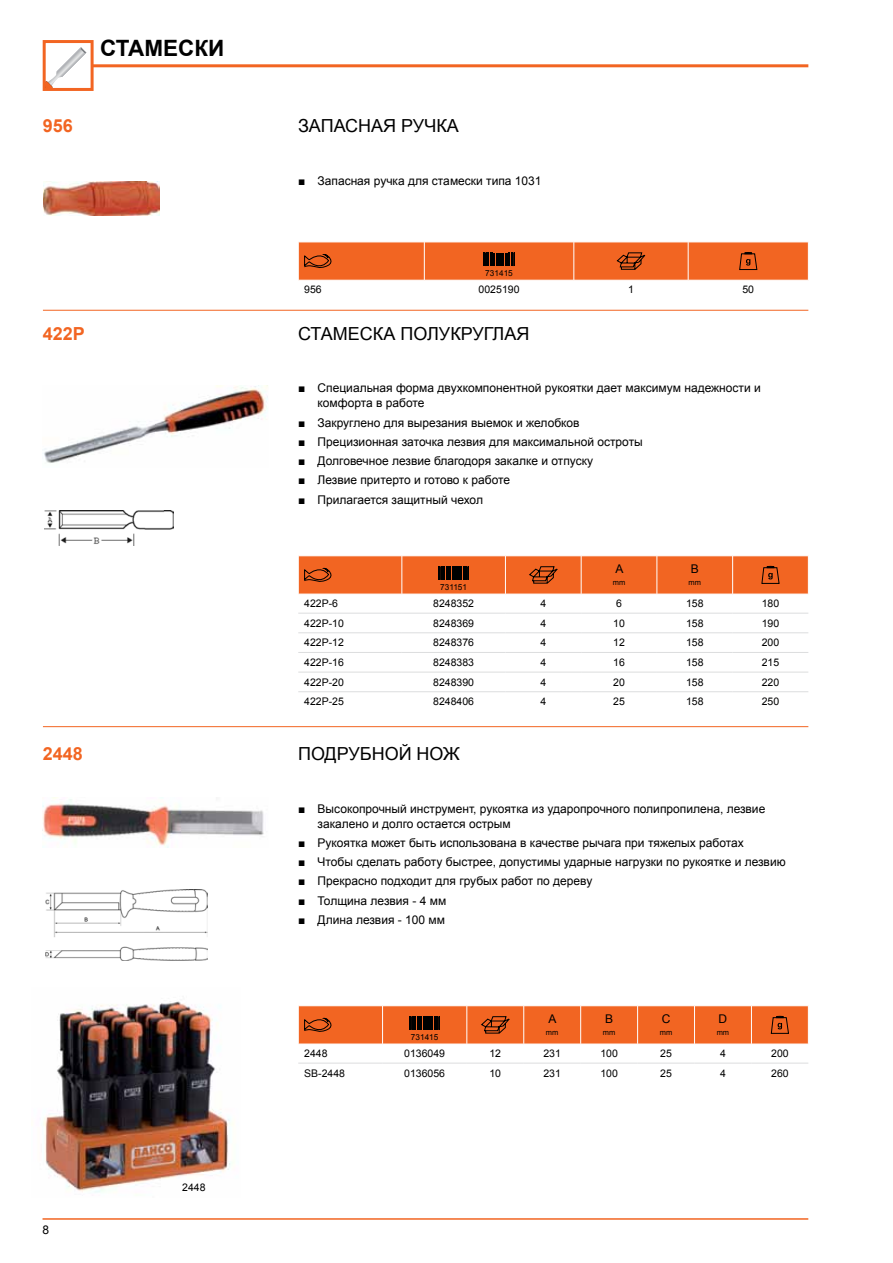
<style>
.page{position:relative;width:893px;height:1263px;background:#fff}
.page>*{position:absolute;margin:0;border:0;box-sizing:border-box;transform-origin:0 0}
.t1{font:700 22.5px "Arial";color:#000}
.t2{font:18px "Arial";color:#000}
.t3{font:700 18px "Arial";color:#f26522}
.t4{font:12px/15px "Arial";color:#000}
.t5{font:10.5px "Arial";color:#000}
.t6{font:8.25px "Arial";color:#000}
.t7{font:7.5px "Arial";color:#000}
</style>
<div class="page">
<hr style="left:92px;top:64px;width:716px;height:3px;background:#f26522">
<hr style="left:43px;top:1218px;width:765px;height:2px;background:#f26522">
<svg style="left:47px;top:47px;width:39px;height:40px"></svg>
<div style="left:43px;top:40px;width:51px;height:51px;border:3px solid #f26522"></div>
<svg style="left:298px;top:242px;width:510px;height:38px;background:#e86527"></svg>
<hr style="left:298px;top:613px;width:104px;height:1px;background:#dcddde">
<hr style="left:402px;top:613px;width:103px;height:1px;background:#dcddde">
<hr style="left:505px;top:613px;width:76px;height:1px;background:#dcddde">
<hr style="left:581px;top:613px;width:76px;height:1px;background:#dcddde">
<hr style="left:657px;top:613px;width:76px;height:1px;background:#dcddde">
<hr style="left:733px;top:613px;width:75px;height:1px;background:#dcddde">
<hr style="left:298px;top:632px;width:104px;height:1px;background:#dcddde">
<hr style="left:402px;top:632px;width:103px;height:1px;background:#dcddde">
<hr style="left:505px;top:632px;width:76px;height:1px;background:#dcddde">
<hr style="left:581px;top:632px;width:76px;height:1px;background:#dcddde">
<hr style="left:657px;top:632px;width:76px;height:1px;background:#dcddde">
<hr style="left:733px;top:632px;width:75px;height:1px;background:#dcddde">
<hr style="left:298px;top:652px;width:104px;height:1px;background:#dcddde">
<hr style="left:402px;top:652px;width:103px;height:1px;background:#dcddde">
<hr style="left:505px;top:652px;width:76px;height:1px;background:#dcddde">
<hr style="left:581px;top:652px;width:76px;height:1px;background:#dcddde">
<hr style="left:657px;top:652px;width:76px;height:1px;background:#dcddde">
<hr style="left:733px;top:652px;width:75px;height:1px;background:#dcddde">
<hr style="left:298px;top:672px;width:104px;height:1px;background:#dcddde">
<hr style="left:402px;top:672px;width:103px;height:1px;background:#dcddde">
<hr style="left:505px;top:672px;width:76px;height:1px;background:#dcddde">
<hr style="left:581px;top:672px;width:76px;height:1px;background:#dcddde">
<hr style="left:657px;top:672px;width:76px;height:1px;background:#dcddde">
<hr style="left:733px;top:672px;width:75px;height:1px;background:#dcddde">
<hr style="left:298px;top:691px;width:104px;height:1px;background:#dcddde">
<hr style="left:402px;top:691px;width:103px;height:1px;background:#dcddde">
<hr style="left:505px;top:691px;width:76px;height:1px;background:#dcddde">
<hr style="left:581px;top:691px;width:76px;height:1px;background:#dcddde">
<hr style="left:657px;top:691px;width:76px;height:1px;background:#dcddde">
<hr style="left:733px;top:691px;width:75px;height:1px;background:#dcddde">
<svg style="left:298px;top:556px;width:510px;height:38px;background:#e86527"></svg>
<hr style="left:298px;top:1063px;width:85px;height:1px;background:#dcddde">
<hr style="left:383px;top:1063px;width:84px;height:1px;background:#dcddde">
<hr style="left:467px;top:1063px;width:57px;height:1px;background:#dcddde">
<hr style="left:524px;top:1063px;width:57px;height:1px;background:#dcddde">
<hr style="left:581px;top:1063px;width:57px;height:1px;background:#dcddde">
<hr style="left:638px;top:1063px;width:56px;height:1px;background:#dcddde">
<hr style="left:694px;top:1063px;width:57px;height:1px;background:#dcddde">
<hr style="left:751px;top:1063px;width:57px;height:1px;background:#dcddde">
<svg style="left:298px;top:1006px;width:510px;height:38px;background:#e96628"></svg>
<img style="left:44px;top:182px;width:116px;height:34px">
<img style="left:44px;top:385px;width:224px;height:78px">
<img style="left:44px;top:510px;width:130px;height:35px">
<img style="left:43px;top:797px;width:221px;height:51px">
<img style="left:46px;top:889px;width:162px;height:71px">
<hr style="left:43px;top:310px;width:765px;height:1px;background:#f26522">
<hr style="left:43px;top:726px;width:765px;height:1px;background:#f26522">
<img style="left:43px;top:1001px;width:191px;height:192px">
<h2 class="t3" style="left:43px;top:114px;width:32px">956</h2>
<h1 class="t1" style="left:100px;top:34px;width:126px">СТАМЕСКИ</h1>
<h2 class="t3" style="left:43px;top:322px;width:44px">422P</h2>
<h2 class="t3" style="left:43px;top:742px;width:42px">2448</h2>
<p class="t4" style="left:43px;top:1223px;width:8px">8</p>
<p class="t5" style="left:182px;top:1180px;width:25px">2448</p>
<h2 class="t2" style="left:298px;top:114px;width:162px">Зап асн ая ручка</h2>
<p class="t4" style="left:298px;top:173px;width:245px">■ Запасная ручка для стамески типа 1031</p>
<p class="t6" style="left:485px;top:268px;width:29px">731415</p>
<p class="t5" style="left:304px;top:283px;width:19px">956</p>
<p class="t5" style="left:479px;top:283px;width:42px">0025190</p>
<p class="t5" style="left:628px;top:283px;width:7px">1</p>
<p class="t5" style="left:742px;top:283px;width:13px">50</p>
<h2 class="t2" style="left:298px;top:322px;width:110px">Стамес ка полу</h2>
<h2 class="t2" style="left:450px;top:322px;width:81px">круглая</h2>
<p class="t4" style="left:318px;top:381px;width:445px;text-indent:-20px">■ Специальная форма двухкомпонентной рукоятки дает максимум надежности и комфорта в работе</p>
<p class="t4" style="left:298px;top:415px;width:283px">■ Закруглено для вырезания выемок и желобков</p>
<p class="t4" style="left:298px;top:434px;width:346px">■ Прецизионная заточка лезвия для максимальной остроты</p>
<p class="t4" style="left:298px;top:454px;width:297px">■ Долговечное лезвие благодоря закалке и отпуску</p>
<p class="t4" style="left:298px;top:473px;width:214px">■ Лезвие притерто и готово к работе</p>
<p class="t4" style="left:298px;top:492px;width:186px">■ Прилагается защитный чехол</p>
<p class="t6" style="left:440px;top:581px;width:28px">731151</p>
<p class="t4" style="left:615px;top:562px;width:10px">A</p>
<p class="t7" style="left:613px;top:578px;width:14px">mm</p>
<p class="t4" style="left:691px;top:562px;width:10px">B</p>
<p class="t7" style="left:688px;top:578px;width:14px">mm</p>
<p class="t5" style="left:304px;top:597px;width:35px">422P-6</p>
<p class="t5" style="left:433px;top:597px;width:42px">8248352</p>
<p class="t5" style="left:540px;top:597px;width:7px">4</p>
<p class="t5" style="left:616px;top:597px;width:7px">6</p>
<p class="t5" style="left:686px;top:597px;width:19px">158</p>
<p class="t5" style="left:762px;top:597px;width:19px">180</p>
<p class="t5" style="left:304px;top:616px;width:41px">422P-10</p>
<p class="t5" style="left:433px;top:616px;width:42px">8248369</p>
<p class="t5" style="left:540px;top:616px;width:7px">4</p>
<p class="t5" style="left:613px;top:616px;width:13px">10</p>
<p class="t5" style="left:686px;top:616px;width:19px">158</p>
<p class="t5" style="left:762px;top:616px;width:19px">190</p>
<p class="t5" style="left:304px;top:636px;width:41px">422P-12</p>
<p class="t5" style="left:433px;top:636px;width:42px">8248376</p>
<p class="t5" style="left:540px;top:636px;width:7px">4</p>
<p class="t5" style="left:613px;top:636px;width:13px">12</p>
<p class="t5" style="left:686px;top:636px;width:19px">158</p>
<p class="t5" style="left:762px;top:636px;width:19px">200</p>
<p class="t5" style="left:304px;top:655px;width:41px">422P-16</p>
<p class="t5" style="left:433px;top:655px;width:42px">8248383</p>
<p class="t5" style="left:540px;top:655px;width:7px">4</p>
<p class="t5" style="left:613px;top:655px;width:13px">16</p>
<p class="t5" style="left:686px;top:655px;width:19px">158</p>
<p class="t5" style="left:762px;top:655px;width:19px">215</p>
<p class="t5" style="left:304px;top:675px;width:41px">422P-20</p>
<p class="t5" style="left:433px;top:675px;width:42px">8248390</p>
<p class="t5" style="left:540px;top:675px;width:7px">4</p>
<p class="t5" style="left:613px;top:675px;width:13px">20</p>
<p class="t5" style="left:686px;top:675px;width:19px">158</p>
<p class="t5" style="left:762px;top:675px;width:19px">220</p>
<p class="t5" style="left:304px;top:695px;width:41px">422P-25</p>
<p class="t5" style="left:433px;top:695px;width:42px">8248406</p>
<p class="t5" style="left:540px;top:695px;width:7px">4</p>
<p class="t5" style="left:613px;top:695px;width:13px">25</p>
<p class="t5" style="left:686px;top:695px;width:19px">158</p>
<p class="t5" style="left:762px;top:695px;width:19px">250</p>
<h2 class="t2" style="left:298px;top:742px;width:26px">Подру</h2>
<h2 class="t2" style="left:360px;top:742px;width:101px">бной нож</h2>
<p class="t4" style="left:318px;top:801px;width:449px;text-indent:-20px">■ Высокопрочный инструмент, рукоятка из ударопрочного полипропилена, лезвие закалено и долго остается острым</p>
<p class="t4" style="left:298px;top:835px;width:447px">■ Рукоятка может быть использована в качестве рычага при тяжелых работах</p>
<p class="t4" style="left:298px;top:854px;width:489px">■ Чтобы сделать работу быстрее, допустимы ударные нагрузки по рукоятке и лезвию</p>
<p class="t4" style="left:298px;top:874px;width:296px">■ Прекрасно подходит для грубых работ по дереву</p>
<p class="t4" style="left:298px;top:893px;width:150px">■ Толщина лезвия - 4 мм</p>
<p class="t4" style="left:298px;top:912px;width:148px">■ Длина лезвия - 100 мм</p>
<p class="t6" style="left:411px;top:1031px;width:29px">731415</p>
<p class="t4" style="left:549px;top:1012px;width:10px">A</p>
<p class="t7" style="left:546px;top:1028px;width:14px">mm</p>
<p class="t4" style="left:605px;top:1012px;width:10px">B</p>
<p class="t7" style="left:603px;top:1028px;width:14px">mm</p>
<p class="t4" style="left:662px;top:1012px;width:10px">C</p>
<p class="t7" style="left:660px;top:1028px;width:14px">mm</p>
<p class="t4" style="left:719px;top:1012px;width:10px">D</p>
<p class="t7" style="left:717px;top:1028px;width:14px">mm</p>
<p class="t5" style="left:304px;top:1046px;width:25px">2448</p>
<p class="t5" style="left:404px;top:1046px;width:42px">0136049</p>
<p class="t5" style="left:489px;top:1046px;width:13px">12</p>
<p class="t5" style="left:543px;top:1046px;width:19px">231</p>
<p class="t5" style="left:600px;top:1046px;width:19px">100</p>
<p class="t5" style="left:660px;top:1046px;width:13px">25</p>
<p class="t5" style="left:720px;top:1046px;width:7px">4</p>
<p class="t5" style="left:771px;top:1046px;width:19px">200</p>
<p class="t5" style="left:304px;top:1066px;width:42px">SB-2448</p>
<p class="t5" style="left:404px;top:1066px;width:42px">0136056</p>
<p class="t5" style="left:489px;top:1066px;width:13px">10</p>
<p class="t5" style="left:543px;top:1066px;width:19px">231</p>
<p class="t5" style="left:600px;top:1066px;width:19px">100</p>
<p class="t5" style="left:660px;top:1066px;width:13px">25</p>
<p class="t5" style="left:720px;top:1066px;width:7px">4</p>
<p class="t5" style="left:771px;top:1066px;width:19px">260</p>
</div>
